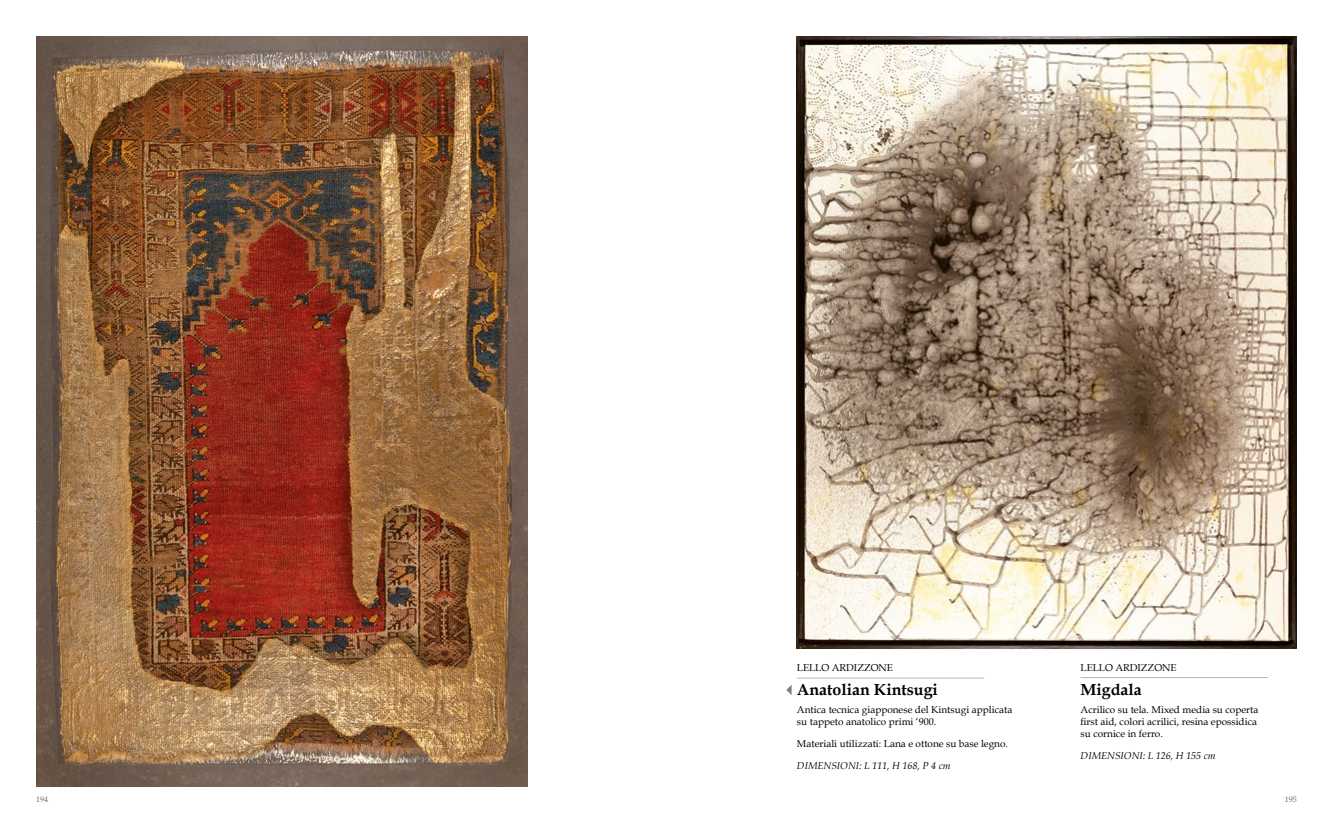
<style>
.page{position:relative;width:1333px;height:823px;background:#fff}
.page>*{position:absolute;margin:0;border:0;box-sizing:border-box;transform-origin:0 0}
.t1{font:700 16px "Book Antiqua";color:#000}
.t2{font:10px/12px "Book Antiqua";color:#000}
.t3{font:italic 10px "Book Antiqua";color:#000}
.t4{font:8px "Book Antiqua";color:#727271}
</style>
<div class="page">
<img style="left:36px;top:36px;width:492px;height:750px">
<img style="left:797px;top:36px;width:499px;height:612px">
<hr style="left:797px;top:677px;width:187px;height:1px;background:#000">
<hr style="left:1080px;top:676px;width:187px;height:1px;background:#000">
<svg style="left:786px;top:685px;width:5px;height:9px"></svg>
<p class="t2" style="left:797px;top:661px;width:97px">LELLO ARDIZZONE</p>
<h1 class="t1" style="left:797px;top:678px;width:142px">Anatolian Kintsugi</h1>
<p class="t2" style="left:797px;top:703px;width:217px">Antica tecnica giapponese del Kintsugi applicata su tappeto anatolico primi ‘900.</p>
<p class="t2" style="left:797px;top:736px;width:213px">Materiali utilizzati: Lana e ottone su base legno.</p>
<p class="t3" style="left:797px;top:757px;width:155px">DIMENSIONI: L 111, H 168, P 4 cm</p>
<p class="t2" style="left:1080px;top:661px;width:97px">LELLO ARDIZZONE</p>
<h1 class="t1" style="left:1080px;top:678px;width:63px">Migdala</h1>
<p class="t2" style="left:1080px;top:703px;width:179px">Acrilico su tela. Mixed media su coperta first aid, colori acrilici, resina epossidica su cornice in ferro.</p>
<p class="t3" style="left:1080px;top:748px;width:136px">DIMENSIONI: L 126, H 155 cm</p>
<p class="t4" style="left:36px;top:793px;width:13px">194</p>
<p class="t4" style="left:1284px;top:793px;width:13px">195</p>
</div>
